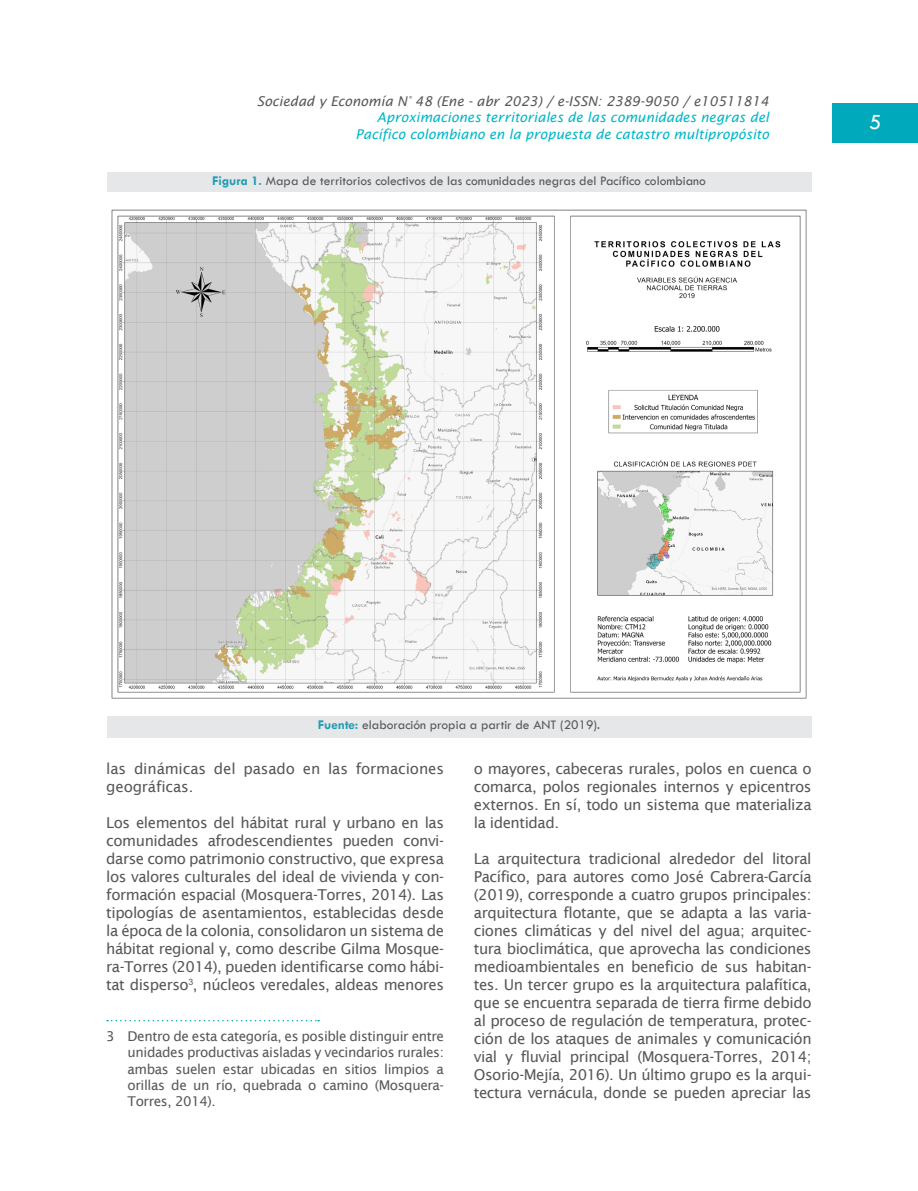
<style>
.page{position:relative;width:918px;height:1191px;background:#fff}
.page>*{position:absolute;margin:0;border:0;box-sizing:border-box;transform-origin:0 0}
.t1{font:22.5px "Tw Cen";color:#fff}
.cuerpo-de-texto{font:15px/18px "Lucida Sans";letter-spacing:-.03em;color:#57585a;text-align:justify}
.cuerpo-de-texto-2{font:15px/18px "Lucida Sans";letter-spacing:-.01em;color:#57585a}
.referencias{font:13.5px/16.2px "Lucida Sans";letter-spacing:-.03em;color:#57585a;text-align:justify}
.t2{font:13.5px "Tw Cen";color:#57585a}
.t3{font:italic 13.5px/16.5px "Lucida Sans";color:#00b7c7;text-align:right}
.t4{font:italic 13.5px "Lucida Sans";color:#57585a}
.s1{font-weight:700;color:#219eb2}
</style>
<div class="page">
<div style="left:833px;top:103px;width:85px;height:39px;background:#00aabc"></div>
<svg style="left:107px;top:1020px;width:212px;height:1px"></svg>
<div style="left:107px;top:172px;width:704px;height:20px;background:#e6e7e9"></div>
<div style="left:107px;top:716px;width:704px;height:22px;background:#e6e7e9"></div>
<img style="left:111px;top:209px;width:696px;height:490px">
<p class="t4" style="left:257px;top:93px;width:514px">Sociedad y Economía N° 48 (Ene - abr 2023) / e-ISSN: 2389-9050 / e10511814</p>
<p class="t3" style="left:355px;top:109px;width:415px">Aproximaciones territoriales de las comunidades negras del<br>Pacífico colombiano en la propuesta de catastro multipropósito</p>
<h1 class="t1" style="left:869px;top:108px;width:14px">5</h1>
<p class="t2" style="left:212px;top:172px;width:495px"><span class="s1">Figura 1.</span> Mapa de territorios colectivos de las comunidades negras del Pacífico colombiano</p>
<p class="t2" style="left:318px;top:717px;width:284px"><span class="s1">Fuente:</span> elaboración propia a partir de ANT (2019).</p>
<p class="cuerpo-de-texto-2" style="left:106px;top:760px;width:339px">las dinámicas del pasado en las formaciones geográficas.</p>
<p class="cuerpo-de-texto" style="left:106px;top:814px;width:339px">Los elementos del hábitat rural y urbano en las comunidades afrodescendientes pueden convi&shy;darse como patrimonio constructivo, que expresa los valores culturales del ideal de vivienda y con&shy;formación espacial (Mosquera-Torres, 2014). Las tipologías de asentamientos, establecidas desde la época de la colonia, consolidaron un sistema de hábitat regional y, como describe Gilma Mosque&shy;ra-Torres (2014), pueden identificarse como hábi&shy;tat disperso<sup>3</sup>, núcleos veredales, aldeas menores</p>
<p class="referencias" style="left:128px;top:1028px;width:318px;text-indent:-21px">3 Dentro de esta categoría, es posible distinguir entre unidades productivas aisladas y vecindarios rurales: ambas suelen estar ubicadas en sitios limpios a orillas de un río, quebrada o camino (Mosquera-Torres, 2014).</p>
<p class="cuerpo-de-texto" style="left:474px;top:760px;width:339px">o mayores, cabeceras rurales, polos en cuenca o comarca, polos regionales internos y epicentros externos. En sí, todo un sistema que materializa la identidad.</p>
<p class="cuerpo-de-texto" style="left:474px;top:850px;width:339px">La arquitectura tradicional alrededor del litoral Pacífico, para autores como José Cabrera-García (2019), corresponde a cuatro grupos principales: arquitectura flotante, que se adapta a las varia&shy;ciones climáticas y del nivel del agua; arquitec&shy;tura bioclimática, que aprovecha las condiciones medioambientales en beneficio de sus habitan&shy;tes. Un tercer grupo es la arquitectura palafítica, que se encuentra separada de tierra firme debido al proceso de regulación de temperatura, protec&shy;ción de los ataques de animales y comunicación vial y fluvial principal (Mosquera-Torres, 2014; Osorio-Mejía, 2016). Un último grupo es la arqui&shy;tectura vernácula, donde se pueden apreciar las</p>
</div>
